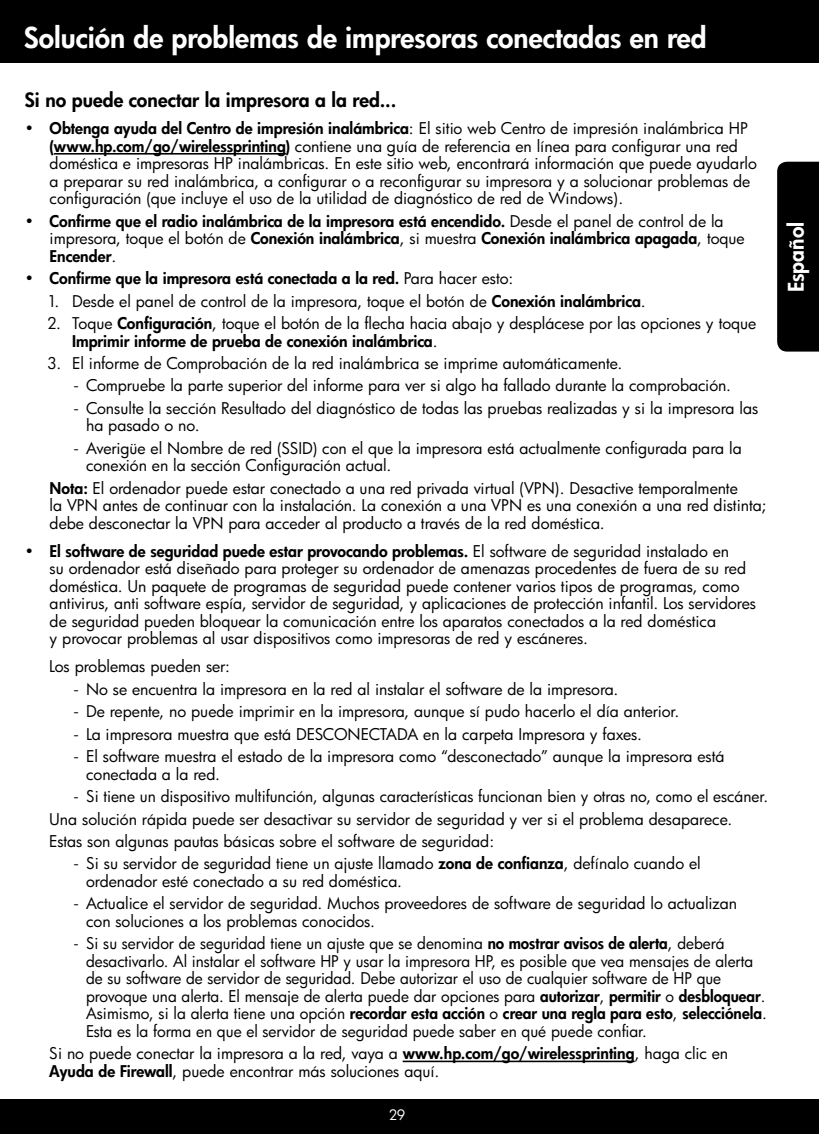
<style>
.page{position:relative;width:819px;height:1134px;background:#fff}
.page>*{position:absolute;margin:0;border:0;box-sizing:border-box;transform-origin:0 0}
.t1{font:800 28px "HP Futura";color:#fff}
.t2{font:800 21px "HP Futura";color:#fff}
.t3{font:800 19.25px "HP Futura";color:#000}
.t4{font:15.75px/17.5px "HP Futura";color:#000}
.t5{font:800 15.75px/17.5px "HP Futura";color:#000}
.t6{font:14px "HP Futura";color:#fff}
.s1{font-weight:800}
.s2{font-weight:400}
.s3{font-family:"Myriad Pro"}
</style>
<div class="page">
<div style="left:0;top:0;width:819px;height:62px;background:#000"></div>
<div style="left:0;top:1099px;width:819px;height:35px;background:#000"></div>
<hr style="left:54px;top:153px;width:232px;height:2px;background:#000">
<hr style="left:403px;top:1061px;width:232px;height:1px;background:#000">
<div style="left:777px;top:162px;width:42px;height:190px;background:#000"></div>
<h1 class="t1" style="left:24px;top:19px;width:684px">Solución de problemas de impresoras conectadas en red</h1>
<p class="t3" style="left:25px;top:87px;width:373px">Si no puede conectar la impresora a la red...</p>
<p class="t4" style="left:50px;top:119px;width:709px;text-indent:-25px"><span class="s1">• Obtenga ayuda del Centro de impresión inalámbrica</span>: El sitio web Centro de impresión inalámbrica HP <span class="s1">(www.hp.com/go/wirelessprinting)</span> contiene una guía de referencia en línea para configurar una red doméstica e impresoras HP inalámbricas. En este sitio web, encontrará información que puede ayudarlo a preparar su red inalámbrica, a configurar o a reconfigurar su impresora y a solucionar problemas de configuración (que incluye el uso de la utilidad de diagnóstico de red de Windows).</p>
<p class="t5" style="left:50px;top:212px;width:697px;text-indent:-25px">• Confirme que el radio inalámbrica de la impresora está encendido. <span class="s2">Desde el panel de control de la impresora, toque el botón de</span> Conexión inalámbrica<span class="s2">, si muestra</span> Conexión inalámbrica apagada<span class="s2">, toque<br></span>Encender<span class="s2">.</span></p>
<p class="t5" style="left:25px;top:269px;width:490px">• Confirme que la impresora está conectada a la red. <span class="s2">Para hacer esto:</span></p>
<p class="t4" style="left:47px;top:292px;width:600px">1. Desde el panel de control de la impresora, toque el botón de <span class="s1">Conexión inalámbrica</span>.</p>
<p class="t4" style="left:72px;top:314px;width:686px;text-indent:-25px">2. Toque <span class="s1">Configuración</span>, toque el botón de la flecha hacia abajo y desplácese por las opciones y toque<br><span class="s1">Imprimir informe de prueba de conexión inalámbrica</span>.</p>
<p class="t4" style="left:47px;top:354px;width:577px">3. El informe de Comprobación de la red inalámbrica se imprime automáticamente.</p>
<p class="t4" style="left:74px;top:377px;width:659px"><span class="s3">-</span> Compruebe la parte superior del informe para ver si algo ha fallado durante la comprobación.</p>
<p class="t4" style="left:86px;top:399px;width:674px;text-indent:-12px"><span class="s3">-</span> Consulte la sección Resultado del diagnóstico de todas las pruebas realizadas y si la impresora las ha pasado o no.</p>
<p class="t4" style="left:86px;top:439px;width:657px;text-indent:-12px"><span class="s3">-</span> Averigüe el Nombre de red (SSID) con el que la impresora está actualmente configurada para la conexión en la sección Configuración actual.</p>
<p class="t4" style="left:50px;top:479px;width:719px"><span class="s1">Nota:</span> El ordenador puede estar conectado a una red privada virtual (VPN). Desactive temporalmente<br>la VPN antes de continuar con la instalación. La conexión a una VPN es una conexión a una red distinta; debe desconectar la VPN para acceder al producto a través de la red doméstica.</p>
<p class="t4" style="left:50px;top:542px;width:708px;text-indent:-25px"><span class="s1">• El software de seguridad puede estar provocando problemas.</span> El software de seguridad instalado en<br>su ordenador está diseñado para proteger su ordenador de amenazas procedentes de fuera de su red doméstica. Un paquete de programas de seguridad puede contener varios tipos de programas, como antivirus, anti software espía, servidor de seguridad, y aplicaciones de protección infantil. Los servidores de seguridad pueden bloquear la comunicación entre los aparatos conectados a la red doméstica<br>y provocar problemas al usar dispositivos como impresoras de red y escáneres.</p>
<p class="t4" style="left:49px;top:657px;width:182px">Los problemas pueden ser:</p>
<p class="t4" style="left:74px;top:680px;width:546px"><span class="s3">-</span> No se encuentra la impresora en la red al instalar el software de la impresora.</p>
<p class="t4" style="left:74px;top:702px;width:607px"><span class="s3">-</span> De repente, no puede imprimir en la impresora, aunque sí pudo hacerlo el día anterior.</p>
<p class="t4" style="left:74px;top:725px;width:570px"><span class="s3">-</span> La impresora muestra que está DESCONECTADA en la carpeta Impresora y faxes.</p>
<p class="t4" style="left:86px;top:747px;width:640px;text-indent:-12px"><span class="s3">-</span> El software muestra el estado de la impresora como “desconectado” aunque la impresora está conectada a la red.</p>
<p class="t4" style="left:49px;top:785px;width:720px;line-height:22.4px;text-indent:24px"><span class="s3">-</span> Si tiene un dispositivo multifunción, algunas características funcionan bien y otras no, como el escáner.<br>Una solución rápida puede ser desactivar su servidor de seguridad y ver si el problema desaparece.<br>Estas son algunas pautas básicas sobre el software de seguridad:</p>
<p class="t4" style="left:86px;top:855px;width:616px;text-indent:-12px"><span class="s3">-</span> Si su servidor de seguridad tiene un ajuste llamado <span class="s1">zona de confianza</span>, defínalo cuando el ordenador esté conectado a su red doméstica.</p>
<p class="t4" style="left:86px;top:895px;width:653px;text-indent:-12px"><span class="s3">-</span> Actualice el servidor de seguridad. Muchos proveedores de software de seguridad lo actualizan con soluciones a los problemas conocidos.</p>
<p class="t4" style="left:86px;top:935px;width:682px;text-indent:-12px"><span class="s3">-</span> Si su servidor de seguridad tiene un ajuste que se denomina <span class="s1">no mostrar avisos de alerta</span>, deberá desactivarlo. Al instalar el software HP y usar la impresora HP, es posible que vea mensajes de alerta de su software de servidor de seguridad. Debe autorizar el uso de cualquier software de HP que provoque una alerta. El mensaje de alerta puede dar opciones para <span class="s1">autorizar</span>, <span class="s1">permitir</span> o <span class="s1">desbloquear</span>.<br>Asimismo, si la alerta tiene una opción <span class="s1">recordar esta acción</span> o <span class="s1">crear una regla para esto</span>, <span class="s1">selecciónela</span>.<br>Esta es la forma en que el servidor de seguridad puede saber en qué puede confiar.</p>
<p class="t4" style="left:49px;top:1045px;width:680px">Si no puede conectar la impresora a la red, vaya a <span class="s1">www.hp.com/go/wirelessprinting</span>, haga clic en<br><span class="s1">Ayuda de Firewall</span>, puede encontrar más soluciones aquí.</p>
<p class="t6" style="left:389px;top:1106px;width:18px">29</p>
<h2 class="t2" style="left:782px;top:292px;width:72px;rotate:-90deg">Español</h2>
</div>
